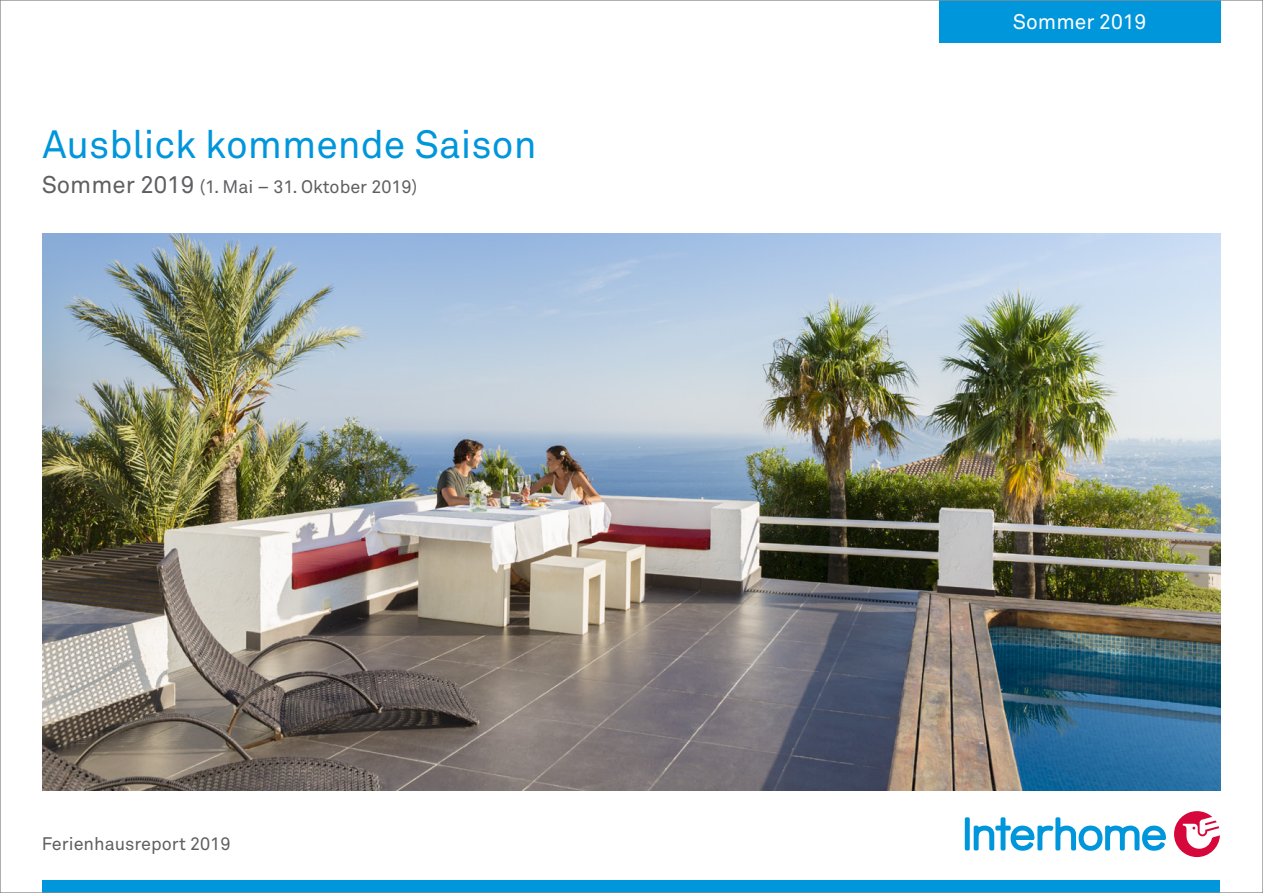
<style>
.page{position:relative;width:1263px;height:893px;background:#fff}
.page>*{position:absolute;margin:0;border:0;box-sizing:border-box;transform-origin:0 0}
.t1{font:39px "Akkurat Pro";color:#0096db}
.t2{font:21px "Akkurat Pro";color:#fff}
.t3{font:18px "Akkurat Pro";color:#5f5f62}
.s1{font-size:24px}
</style>
<div class="page">
<div style="left:43px;top:880px;width:1177px;height:13px;background:#0096db"></div>
<div style="left:965px;top:817px;width:5px;height:33px;background:#0096db;border-radius:2px"></div>
<svg style="left:974px;top:817px;width:192px;height:34px"></svg>
<svg style="left:1174px;top:811px;width:46px;height:46px"></svg>
<div style="left:939px;top:0;width:281px;height:43px;background:#0096db"></div>
<img style="left:43px;top:234px;width:1177px;height:557px">
<h1 class="t1" style="left:43px;top:122px;width:495px">Ausblick kommende Saison</h1>
<p class="t3" style="left:42px;top:176px;width:377px"><span class="s1">Sommer 2019</span> (1. Mai – 31. Oktober 2019)</p>
<p class="t3" style="left:42px;top:834px;width:190px">Ferienhausreport 2019</p>
<p class="t2" style="left:1013px;top:10px;width:135px">Sommer 2019</p>
</div>
